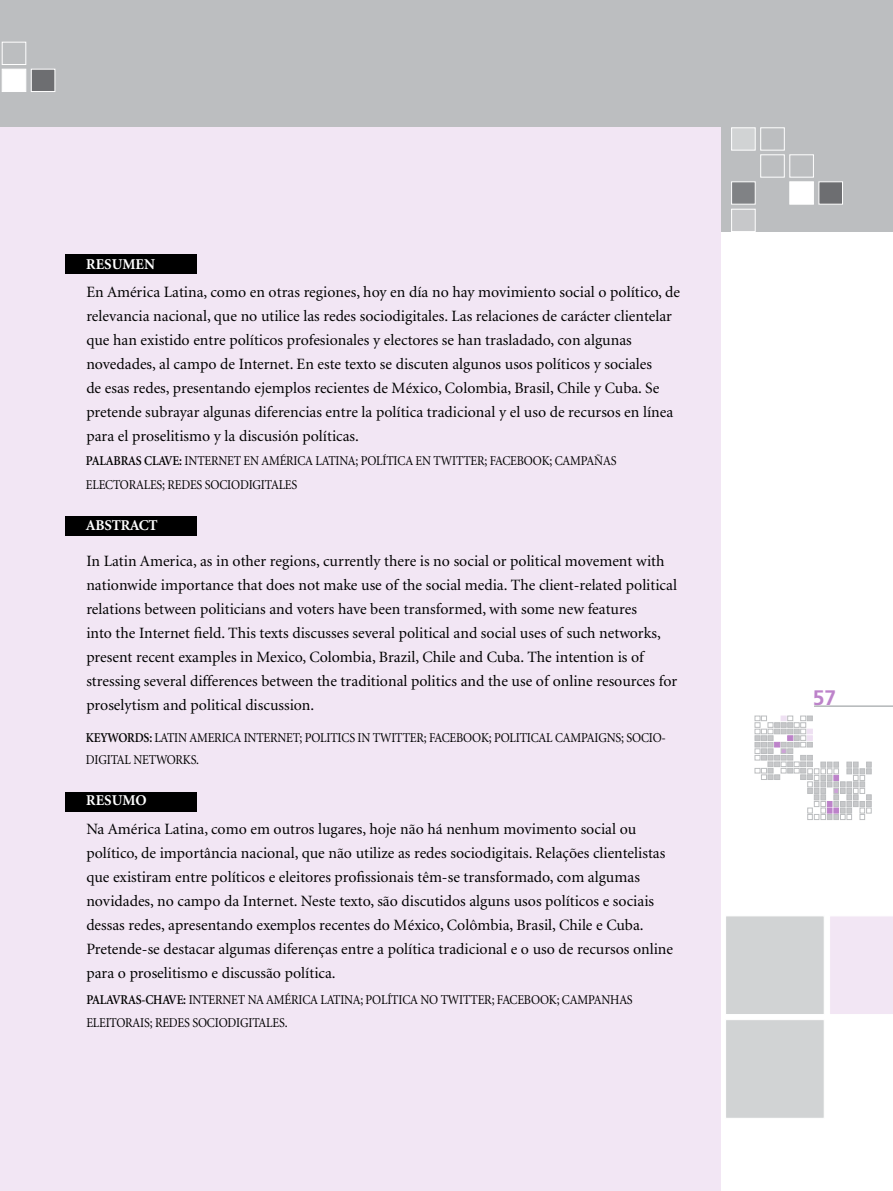
<style>
.page{position:relative;width:893px;height:1191px;background:#fff}
.page>*{position:absolute;margin:0;border:0;box-sizing:border-box;transform-origin:0 0}
.t1{font:700 21px "Frutiger";color:#bd83ca}
.t2{font:15.75px/24px "Minion";color:#000}
.t3{font:700 15px "Minion";color:#fff}
.t4{font:13.5px "Minion";letter-spacing:-.015em;color:#000;scale:.9 1}
.s1{font-weight:600}
</style>
<div class="page">
<svg style="left:755px;top:716px;width:116px;height:103px"></svg>
<div style="left:0;top:0;width:893px;height:232px;background:#bcbec0"></div>
<div style="left:725px;top:915px;width:100px;height:100px;background:#d1d3d4;border:1px solid #fff"></div>
<div style="left:830px;top:916px;width:63px;height:98px;background:#f2e6f4"></div>
<hr style="left:814px;top:706px;width:79px;height:1px;background:#b1b4b6">
<div style="left:731px;top:182px;width:24px;height:22px;background:#808285"></div>
<div style="left:790px;top:182px;width:24px;height:22px;background:#fff"></div>
<div style="left:819px;top:182px;width:24px;height:22px;background:#6d6e71"></div>
<div style="left:760px;top:155px;width:24px;height:22px;border:1px solid #fff"></div>
<div style="left:790px;top:155px;width:24px;height:22px;border:1px solid #fff"></div>
<div style="left:731px;top:128px;width:24px;height:22px;background:#d1d3d4;border:1px solid #fff"></div>
<div style="left:760px;top:128px;width:24px;height:22px;border:1px solid #fff"></div>
<div style="left:731px;top:209px;width:24px;height:23px;background:#c7c8ca;border:1px solid #fff"></div>
<div style="left:2px;top:69px;width:24px;height:23px;background:#fff"></div>
<div style="left:31px;top:69px;width:24px;height:23px;background:#6d6e71;border:1px solid #fff"></div>
<div style="left:2px;top:42px;width:24px;height:23px;border:1px solid #fff"></div>
<div style="left:725px;top:1019px;width:100px;height:99px;background:#d1d3d4;border:1px solid #fff"></div>
<div style="left:0;top:128px;width:721px;height:1063px;background:#f2e6f4"></div>
<div style="left:65px;top:254px;width:131px;height:20px;background:#000"></div>
<div style="left:65px;top:516px;width:131px;height:20px;background:#000"></div>
<div style="left:65px;top:792px;width:131px;height:19px;background:#000"></div>
<p class="t3" style="left:86px;top:257px;width:70px">RESUMEN</p>
<p class="t2" style="left:86px;top:281px;width:595px">En América Latina, como en otras regiones, hoy en día no hay movimiento social o político, de relevancia nacional, que no utilice las redes sociodigitales. Las relaciones de carácter clientelar que han existido entre políticos profesionales y electores se han trasladado, con algunas novedades, al campo de Internet. En este texto se discuten algunos usos políticos y sociales<br>de esas redes, presentando ejemplos recientes de México, Colombia, Brasil, Chile y Cuba. Se pretende subrayar algunas diferencias entre la política tradicional y el uso de recursos en línea para el proselitismo y la discusión políticas.</p>
<p class="t4" style="left:86px;top:454px;width:464px"><span class="s1">PALABRAS CLAVE:</span> Internet en América Latina; política en Twitter; Faceb</p>
<p class="t4" style="left:524px;top:454px;width:45px">ook; cam</p>
<p class="t4" style="left:581px;top:454px;width:33px">pañas</p>
<p class="t4" style="left:86px;top:478px;width:9px">elec</p>
<p class="t4" style="left:113px;top:478px;width:34px">torales</p>
<p class="t4" style="left:162px;top:478px;width:130px">; redes sociodigitales</p>
<p class="t3" style="left:86px;top:518px;width:73px">ABSTRACT</p>
<p class="t2" style="left:86px;top:550px;width:592px">In Latin America, as in other regions, currently there is no social or political movement with nationwide importance that does not make use of the social media. The client-related political relations between politicians and voters have been transformed, with some new features<br>into the Internet field. This texts discusses several political and social uses of such networks, present recent examples in Mexico, Colombia, Brazil, Chile and Cuba. The intention is of stressing several differences between the traditional politics and the use of online resources for proselytism and political discussion.</p>
<p class="t4" style="left:86px;top:731px;width:397px"><span class="s1">KEYWORDS:</span> Latin America Internet; politics in Twitter; Faceb</p>
<p class="t4" style="left:463px;top:731px;width:79px">ook; political</p>
<p class="t4" style="left:555px;top:731px;width:11px">cam</p>
<p class="t4" style="left:581px;top:731px;width:96px">paigns; socio-</p>
<p class="t4" style="left:86px;top:753px;width:127px">digital networks.</p>
<p class="t3" style="left:86px;top:793px;width:62px">RESUMO</p>
<p class="t2" style="left:86px;top:817px;width:588px">Na América Latina, como em outros lugares, hoje não há nenhum movimento social ou político, de importância nacional, que não utilize as redes sociodigitais. Relações clientelistas que existiram entre políticos e eleitores profissionais têm-se transformado, com algumas novidades, no campo da Internet. Neste texto, são discutidos alguns usos políticos e sociais dessas redes, apresentando exemplos recentes do México, Colômbia, Brasil, Chile e Cuba.<br>Pretende-se destacar algumas diferenças entre a política tradicional e o uso de recursos online para o proselitismo e discussão política.</p>
<p class="t4" style="left:86px;top:993px;width:472px"><span class="s1">PALAVRAS-CHAVE:</span> Internet na América Latina; política no Twitter; Faceb</p>
<p class="t4" style="left:531px;top:993px;width:45px">ook; cam</p>
<p class="t4" style="left:588px;top:993px;width:43px">panhas</p>
<p class="t4" style="left:86px;top:1016px;width:8px">elei</p>
<p class="t4" style="left:110px;top:1016px;width:174px">torais; redes sociodigitales</p>
<p class="t4" style="left:285px;top:1016px;width:5px">.</p>
<h1 class="t1" style="left:813px;top:686px;width:25px">57</h1>
</div>
